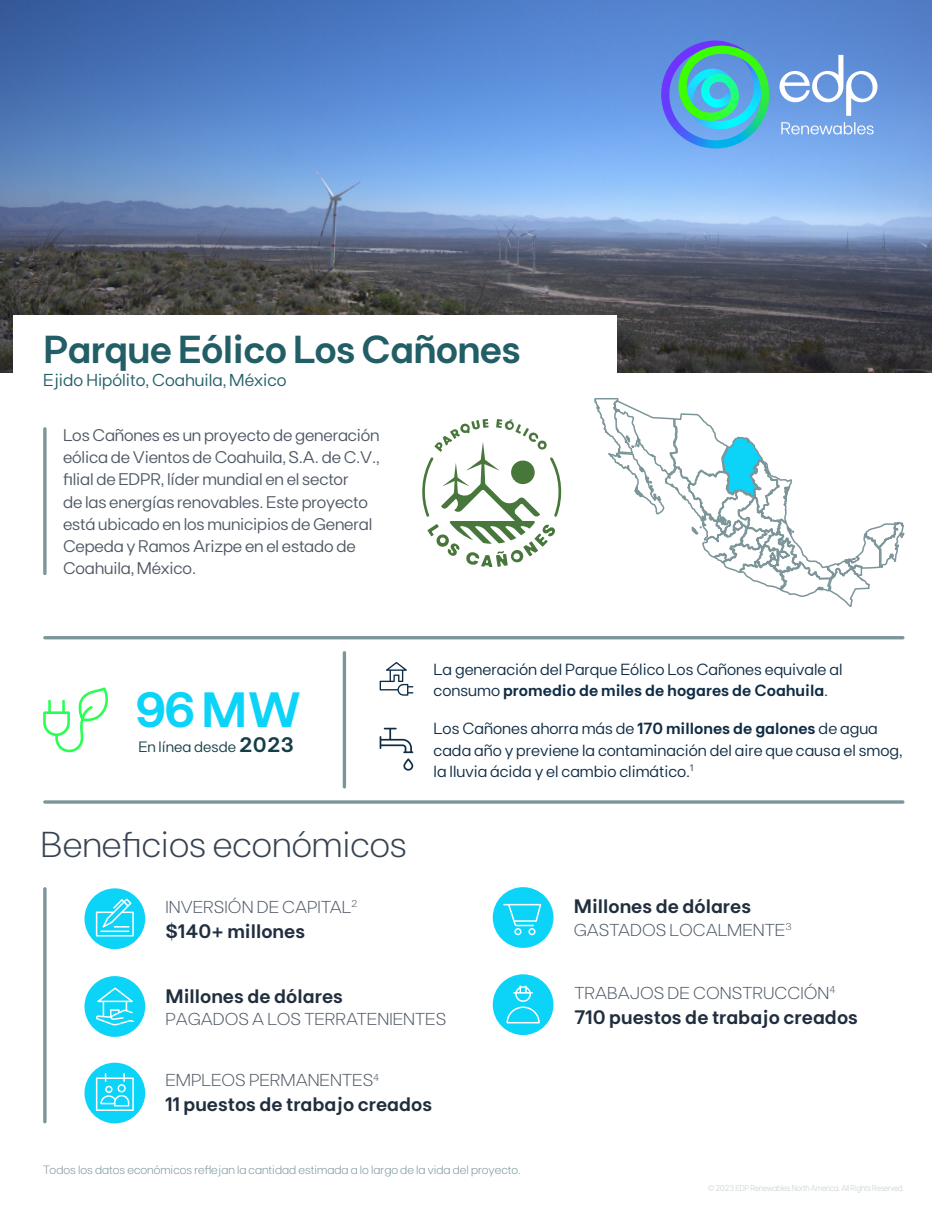
<style>
.page{position:relative;width:945px;height:1215px;background:#fff}
.page>*{position:absolute;margin:0;border:0;box-sizing:border-box;transform-origin:0 0}
.t1{font:600 49.5px "FT Base";color:#0cd3f8}
.t2{font:600 39px "FT Base";letter-spacing:-.02em;color:#225e66}
.t3{font:300 36px "FT Base";color:#374351}
.t4{font:600 19.5px "FT Base";color:#212e3e}
.t5{font:300 17.25px "FT Base";color:#4e5865}
.t6{font:17.25px "FT Base";color:#225e66}
.t7{font:16.8px/22.4px "FT Base";letter-spacing:-.01em;color:#4e5865}
.t8{font:16.2px/21.3px "FT Base";color:#0f2c45}
.t9{font:15px "FT Base";color:#143f47}
.t10{font:300 12px "FT Base";color:#7c9599}
.t11{font:300 8.7px "FT Base";color:#bdcacc;scale:.85 1}
.s1{font-weight:600;font-size:21px}
.s2{font-weight:600}
</style>
<div class="page">
<img style="left:0;top:0;width:932px;height:372px">
<div style="left:14px;top:315px;width:603px;height:93px;background:#fff"></div>
<svg style="left:43px;top:687px;width:65px;height:65px"></svg>
<svg style="left:380px;top:662px;width:33px;height:34px"></svg>
<svg style="left:380px;top:728px;width:33px;height:43px"></svg>
<hr style="left:343px;top:651px;width:3px;height:138px;background:#7c9599;border-radius:2px">
<svg style="left:43px;top:887px;width:4px;height:236px"></svg>
<div style="left:84px;top:888px;width:61px;height:61px;background:#0cd3f8;border-radius:50%"></div>
<svg style="left:96px;top:898px;width:38px;height:39px"></svg>
<div style="left:84px;top:976px;width:61px;height:61px;background:#0cd3f8;border-radius:50%"></div>
<svg style="left:96px;top:987px;width:38px;height:38px"></svg>
<div style="left:84px;top:1063px;width:61px;height:60px;background:#0cd3f8;border-radius:50%"></div>
<svg style="left:96px;top:1073px;width:38px;height:38px"></svg>
<div style="left:493px;top:887px;width:61px;height:61px;background:#0cd3f8;border-radius:50%"></div>
<svg style="left:503px;top:904px;width:38px;height:31px"></svg>
<div style="left:493px;top:974px;width:61px;height:61px;background:#0cd3f8;border-radius:50%"></div>
<svg style="left:506px;top:985px;width:34px;height:38px"></svg>
<svg style="left:43px;top:800px;width:862px;height:4px;background:#90a5a8"></svg>
<hr style="left:43px;top:636px;width:862px;height:3px;background:#7c9599;border-radius:2px">
<svg style="left:661px;top:41px;width:93px;height:80px;background:#4dacbc"></svg>
<svg style="left:780px;top:55px;width:98px;height:79px"></svg>
<svg style="left:43px;top:427px;width:4px;height:148px"></svg>
<svg style="left:422px;top:398px;width:483px;height:210px"></svg>
<p class="t2" style="left:43px;top:327px;width:479px">Parque Eólico Los Cañones</p>
<p class="t6" style="left:43px;top:370px;width:245px">Ejido Hipólito, Coahuila, México</p>
<p class="t7" style="left:63px;top:424px;width:318px">Los Cañones es un proyecto de generación eólica de Vientos de Coahuila, S.A. de C.V., filial de EDPR, líder mundial en el sector<br>de las energías renovables. Este proyecto está ubicado en los municipios de General Cepeda y Ramos Arizpe en el estado de Coahuila, México.</p>
<p class="t1" style="left:135px;top:681px;width:168px">96 MW</p>
<p class="t9" style="left:138px;top:738px;width:157px">En línea desde <span class="s1">2023</span></p>
<p class="t3" style="left:40px;top:824px;width:368px">Beneficios económicos</p>
<p class="t5" style="left:165px;top:897px;width:194px">INVERSIÓN DE CAPITAL<sup>2</sup></p>
<p class="t4" style="left:165px;top:920px;width:141px">$140+ millones</p>
<p class="t8" style="left:434px;top:658px;width:410px">La generación del Parque Eólico Los Cañones equivale al consumo <span class="s2">promedio de miles de hogares de Coahuila</span>.</p>
<p class="t8" style="left:434px;top:718px;width:470px">Los Cañones ahorra más de <span class="s2">170 millones de galones</span> de agua cada año y previene la contaminación del aire que causa el smog, la lluvia ácida y el cambio climático.<sup>1</sup></p>
<p class="t4" style="left:574px;top:895px;width:179px">Millones de dólares</p>
<p class="t5" style="left:574px;top:920px;width:219px">GASTADOS LOCALMENTE<sup>3</sup></p>
<p class="t4" style="left:165px;top:985px;width:179px">Millones de dólares</p>
<p class="t5" style="left:165px;top:1009px;width:282px">PAGADOS A LOS TERRATENIENTES</p>
<p class="t5" style="left:165px;top:1070px;width:216px">EMPLEOS PERMANENTES<sup>4</sup></p>
<p class="t4" style="left:165px;top:1093px;width:268px">11 puestos de trabajo creados</p>
<p class="t10" style="left:43px;top:1162px;width:479px">Todos los datos económicos reflejan la cantidad estimada a lo largo de la vida del proyecto.</p>
<p class="t5" style="left:575px;top:983px;width:263px">TRABAJOS DE CONSTRUCCIÓN<sup>4</sup></p>
<p class="t4" style="left:575px;top:1006px;width:285px">710 puestos de trabajo creados</p>
<p class="t11" style="left:708px;top:1183px;width:232px">© 2023 EDP Renewables North America. All Rights Reserved.</p>
</div>
